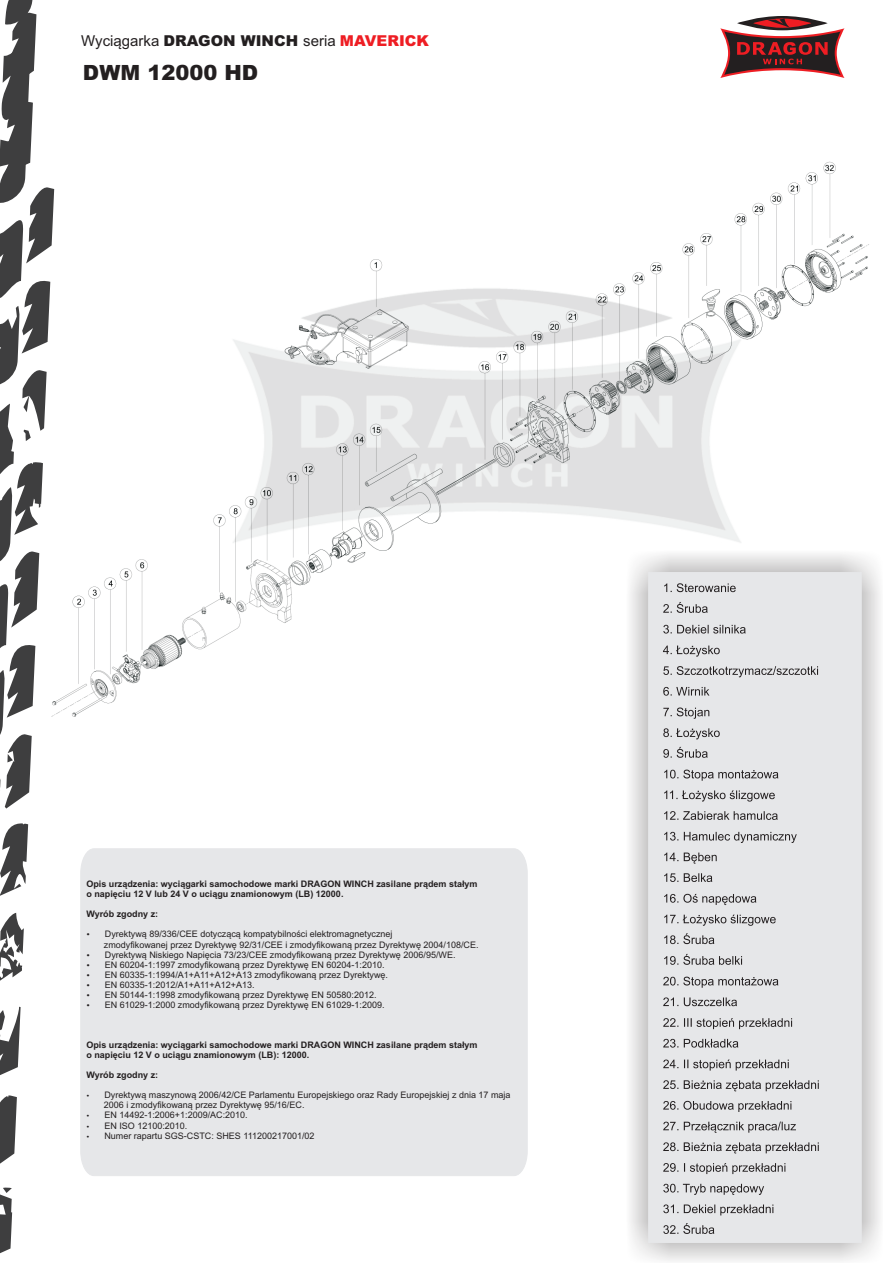
<style>
.page{position:relative;width:893px;height:1263px;background:#fff}
.page>*{position:absolute;margin:0;border:0;box-sizing:border-box;transform-origin:0 0}
.t1{font:900 21px "Arial";color:#231f20}
.t2{font:15px "Arial";color:#231f20}
.t3{font:9px/10.1px "Arial";color:#231f20}
.t4{font:700 9px/10.1px "Arial";color:#231f20}
.s1{font-weight:900}
.s2{font-weight:900;color:#ee1d23}
</style>
<div class="page">
<img style="left:54px;top:161px;width:815px;height:556px">
<div style="left:627px;top:551px;width:256px;height:712px;background:#231f20;opacity:.49"></div>
<div style="left:648px;top:572px;width:214px;height:671px;background:#e6e7e9"></div>
<svg style="left:737px;top:16px;width:91px;height:14px"></svg>
<svg style="left:720px;top:18px;width:124px;height:60px"></svg>
<svg style="left:0;top:913px;width:24px;height:68px"></svg>
<svg style="left:0;top:823px;width:28px;height:73px"></svg>
<svg style="left:0;top:1095px;width:17px;height:69px"></svg>
<svg style="left:0;top:1007px;width:21px;height:68px"></svg>
<svg style="left:0;top:1187px;width:12px;height:67px"></svg>
<svg style="left:0;top:0;width:54px;height:808px"></svg>
<svg style="left:663px;top:583px;width:155px;height:136px;background:#d9dadc"></svg>
<svg style="left:663px;top:728px;width:134px;height:260px;background:#d6d6d8"></svg>
<svg style="left:663px;top:997px;width:156px;height:237px;background:#d2d3d4"></svg>
<div style="left:80px;top:848px;width:448px;height:328px;background:#e6e7e9"></div>
<h2 class="t2" style="left:81px;top:35px;width:349px">Wyci¹garka <span class="s1">DRAGON WINCH</span> seria <span class="s2">MAVERICK</span></h2>
<h1 class="t1" style="left:83px;top:65px;width:177px">DWM 12000 HD</h1>
<p class="t4" style="left:86px;top:880px;width:393px">Opis urz¹dzenia: wyci¹garki samochodowe marki DRAGON WINCH zasilane pr¹dem sta³ym o napiêciu 12 V lub 24 V o uci¹gu znamionowym (LB) 12000.</p>
<p class="t4" style="left:86px;top:910px;width:73px">Wyrób zgodny z:</p>
<p class="t3" style="left:104px;top:930px;width:376px">Dyrektyw¹ 89/336/CEE dotycz¹c¹ kompatybilnoœci elektromagnetycznej<br>zmodyfikowanej przez Dyrektywê 92/31/CEE i zmodyfikowan¹ przez Dyrektywê 2004/108/CE.<br>Dyrektyw¹ Niskiego Napiêcia 73/23/CEE zmodyfikowan¹ przez Dyrektywê 2006/95/WE.<br>EN 60204-1:1997 zmodyfikowan¹ przez Dyrektywê EN 60204-1:2010.<br>EN 60335-1:1994/A1+A11+A12+A13 zmodyfikowan¹ przez Dyrektywê.<br>EN 60335-1:2012/A1+A11+A12+A13.<br>EN 50144-1:1998 zmodyfikowan¹ przez Dyrektywê EN 50580:2012.<br>EN 61029-1:2000 zmodyfikowan¹ przez Dyrektywê EN 61029-1:2009.</p>
<p class="t4" style="left:86px;top:1041px;width:393px">Opis urz¹dzenia: wyci¹garki samochodowe marki DRAGON WINCH zasilane pr¹dem sta³ym o napiêciu 12 V o uci¹gu znamionowym (LB): 12000.</p>
<p class="t4" style="left:86px;top:1071px;width:73px">Wyrób zgodny z:</p>
<p class="t3" style="left:104px;top:1091px;width:408px">Dyrektyw¹ maszynow¹ 2006/42/CE Parlamentu Europejskiego oraz Rady Europejskiej z dnia 17 maja 2006 i zmodyfikowan¹ przez Dyrektywê 95/16/EC.<br>EN 14492-1:2006+1:2009/AC:2010.<br>EN ISO 12100:2010.<br>Numer rapartu SGS-CSTC: SHES 111200217001/02</p>
</div>
